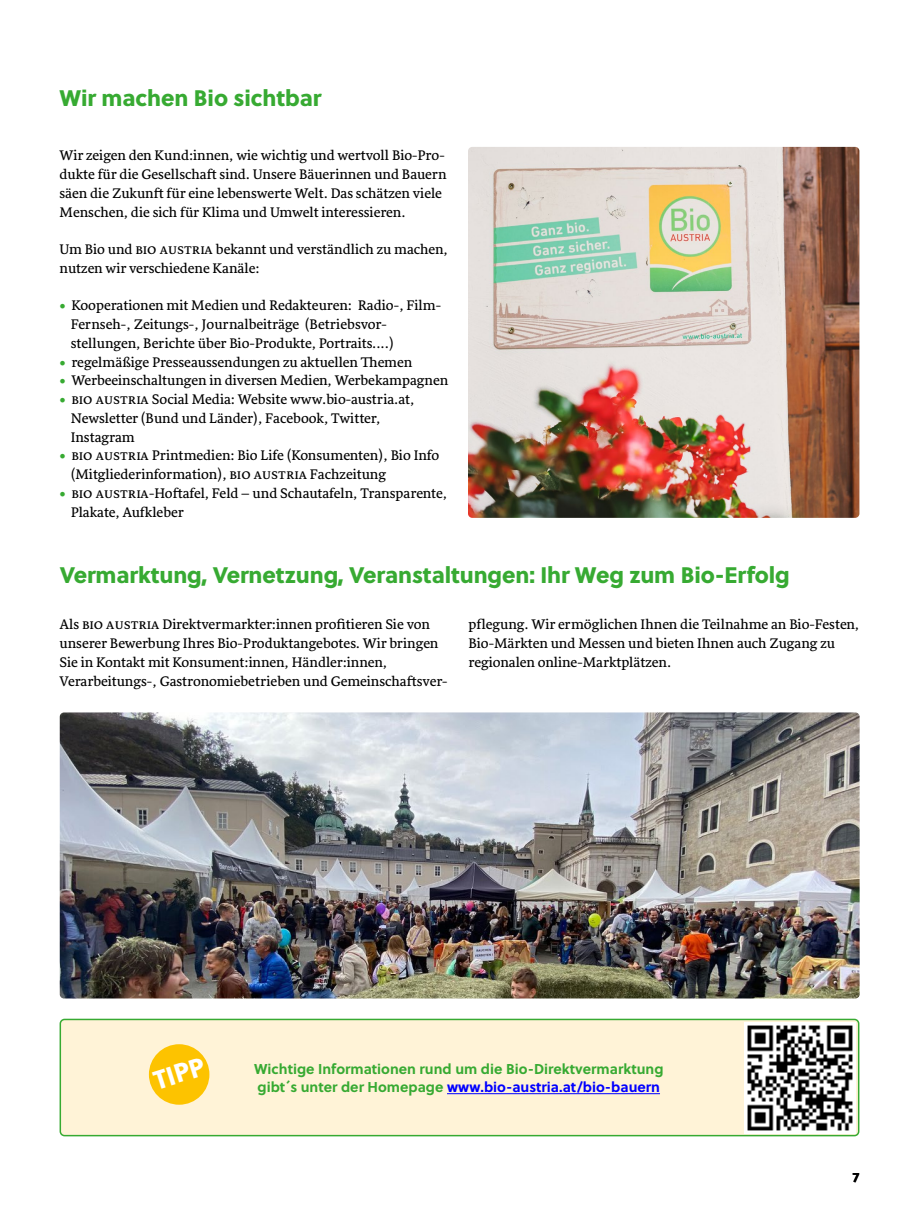
<style>
.page{position:relative;width:919px;height:1225px;background:#fff}
.page>*{position:absolute;margin:0;border:0;box-sizing:border-box;transform-origin:0 0}
.t1{font:26.25px "Soleil Xb";color:#fff}
.t2{font:22.5px "Soleil Xb";letter-spacing:-.005em;color:#37aa32}
.t3{font:14.25px/18.8px "Sirba";color:#000}
.t4{font:700 14.25px "Soleil";color:#37aa32}
.t5{font:700 14.25px "Soleil";color:#00f}
.t6{font:13.5px "Soleil Xb";color:#000}
.s1{color:#37aa32}
</style>
<div class="page">
<img style="left:468px;top:147px;width:391px;height:371px">
<img style="left:60px;top:712px;width:799px;height:286px">
<div style="left:60px;top:1019px;width:798px;height:116px;background:#fff3d7;border-radius:4px"></div>
<hr style="left:447px;top:1093px;width:213px;height:1px;background:#00f">
<div style="left:60px;top:1018px;width:799px;height:118px;border:2px solid #37aa32;border-radius:4px"></div>
<img style="left:744px;top:1023px;width:111px;height:110px">
<div style="left:149px;top:1044px;width:60px;height:60px;background:#fdc300;border-radius:50%"></div>
<h2 class="t2" style="left:60px;top:83px;width:263px">Wir machen Bio sichtbar</h2>
<p class="t3" style="left:60px;top:147px;width:388px">Wir zeigen den Kund:innen, wie wichtig und wertvoll Bio-Pro&shy;dukte für die Gesellschaft sind. Unsere Bäuerinnen und Bauern säen die Zukunft für eine lebenswerte Welt. Das schätzen viele Menschen, die sich für Klima und Umwelt interessieren.</p>
<p class="t3" style="left:60px;top:240px;width:390px">Um Bio und BIO AUSTRIA bekannt und verständlich zu machen, nutzen wir verschiedene Kanäle:</p>
<p class="t3" style="left:71px;top:297px;width:372px;text-indent:-11px"><span class="s1">•</span> Kooperationen mit Medien und Redakteuren: Radio-, Film-<br>Fernseh-, Zeitungs-, Journalbeiträge (Betriebsvor&shy;stellungen, Berichte über Bio-Produkte, Portraits....)</p>
<p class="t3" style="left:60px;top:353px;width:354px"><span class="s1">•</span> regelmäßige Presseaussendungen zu aktuellen Themen</p>
<p class="t3" style="left:60px;top:372px;width:390px"><span class="s1">•</span> Werbeeinschaltungen in diversen Medien, Werbekampagnen</p>
<p class="t3" style="left:71px;top:390px;width:345px;text-indent:-11px"><span class="s1">•</span> BIO AUSTRIA Social Media: Website www.bio-austria.at,<br>Newsletter (Bund und Länder), Facebook, Twitter,<br>Instagram</p>
<p class="t3" style="left:71px;top:447px;width:370px;text-indent:-11px"><span class="s1">•</span> BIO AUSTRIA Printmedien: Bio Life (Konsumenten), Bio Info (Mitgliederinformation), BIO AUSTRIA Fachzeitung</p>
<p class="t3" style="left:71px;top:484px;width:378px;text-indent:-11px"><span class="s1">•</span> BIO AUSTRIA-Hoftafel, Feld – und Schautafeln, Transparente,<br>Plakate, Aufkleber</p>
<h2 class="t2" style="left:60px;top:560px;width:731px">Vermarktung, Vernetzung, Veranstaltungen: Ihr Weg zum Bio-Erfolg</h2>
<p class="t3" style="left:60px;top:615px;width:389px">Als BIO AUSTRIA Direktvermarkter:innen profitieren Sie von unserer Bewerbung Ihres Bio-Produktangebotes. Wir bringen Sie in Kontakt mit Konsument:innen, Händler:innen, Verarbeitungs-, Gastronomiebetrieben und Gemeinschaftsver-</p>
<p class="t3" style="left:468px;top:615px;width:392px">pflegung. Wir ermöglichen Ihnen die Teilnahme an Bio-Festen,<br>Bio-Märkten und Messen und bieten Ihnen auch Zugang zu regionalen online-Marktplätzen.</p>
<h1 class="t1" style="left:149px;top:1064px;width:53px;rotate:-17deg">TIPP</h1>
<p class="t4" style="left:254px;top:1059px;width:411px">Wichtige Informationen rund um die Bio-Direktvermarktung</p>
<p class="t5" style="left:257px;top:1078px;width:404px"><span class="s1">gibt´s unter der Homepage</span> www.bio-austria.at/bio-bauern</p>
<p class="t6" style="left:852px;top:1168px;width:8px">7</p>
</div>
